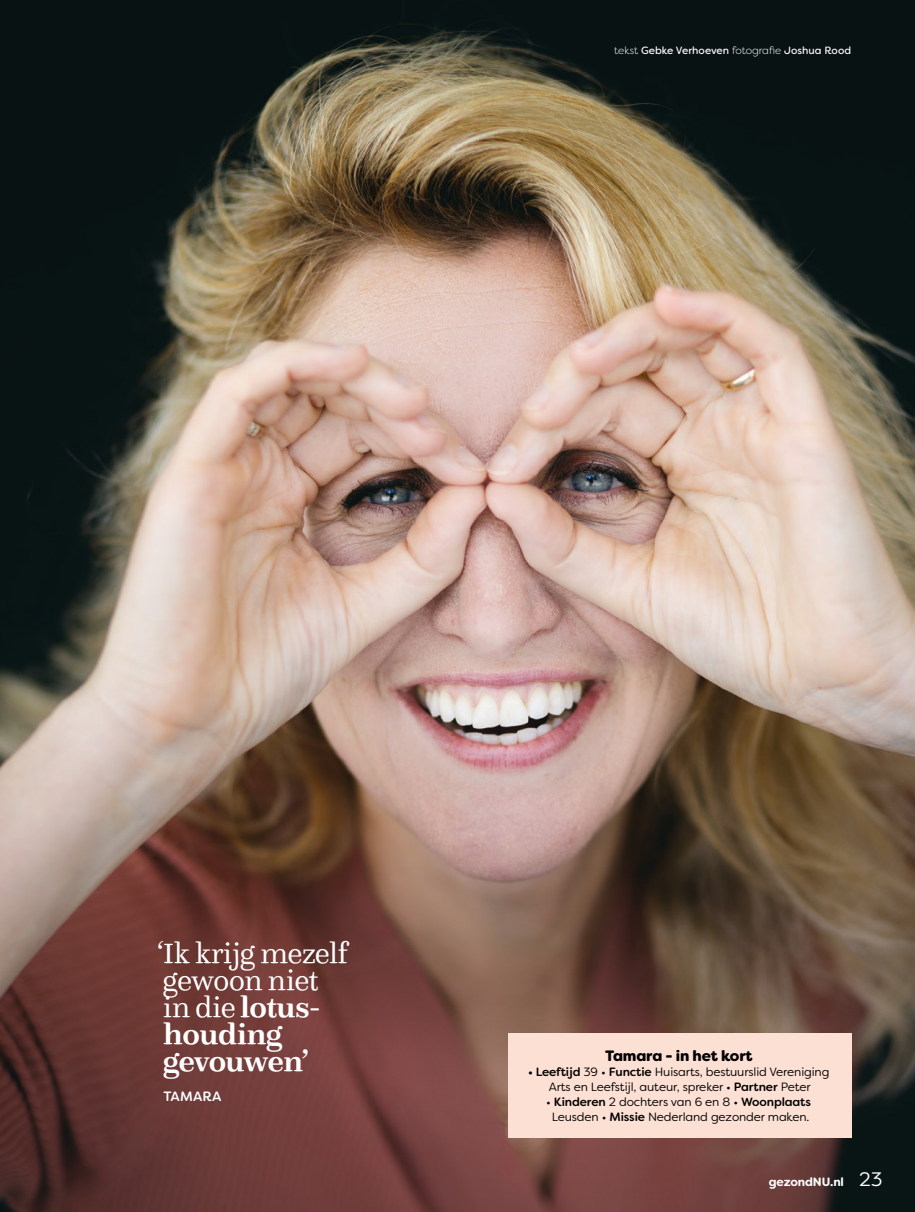
<style>
.page{position:relative;width:915px;height:1212px;background:#fff}
.page>*{position:absolute;margin:0;border:0;box-sizing:border-box;transform-origin:0 0}
.t1{font:300 30px/27px "Quixo OT";letter-spacing:-.01em;color:#fff}
.t2{font:900 15px "Filson Soft";letter-spacing:-.01em;color:#000}
.t3{font:500 13.5px "Filson Soft";letter-spacing:.01em;color:#fff}
.t4{font:12px/15px "Filson Soft";letter-spacing:-.01em;color:#000;text-align:center}
.t5{font:700 12px "Filson Soft";letter-spacing:-.015em;color:#fff}
.t6{font:10.5px "Filson Soft";color:#fff}
.s1{font-weight:300}
.s2{font-weight:500}
.s3{font-weight:400;font-size:19.5px}
</style>
<div class="page">
<img style="left:0;top:0;width:914px;height:1212px">
<div style="left:507px;top:1033px;width:343px;height:105px;background:#fce0d4"></div>
<p class="t6" style="left:614px;top:43px;width:238px"><span class="s1">tekst</span> Gebke Verhoeven <span class="s1">fotografie</span> Joshua Rood</p>
<h1 class="t1" style="left:157px;top:939px;width:192px">‘Ik krijg mezelf gewoon niet<br>in die <span class="s2">lotus&shy;houding gevouwen’</span></h1>
<p class="t3" style="left:163px;top:1087px;width:59px">TAMARA</p>
<p class="t2" style="left:605px;top:1046px;width:149px">Tamara - in het kort</p>
<p class="t4" style="left:528px;top:1064px;width:303px"><span class="s2">• Leeftijd</span> 39 • <span class="s2">Functie</span> Huisarts, bestuurslid Vereniging<br>Arts en Leefstijl, auteur, spreker • <span class="s2">Partner</span> Peter</p>
<p class="t4" style="left:546px;top:1094px;width:266px">• <span class="s2">Kinderen</span> 2 dochters van 6 en 8 • <span class="s2">Woonplaats<br></span>Leusden • <span class="s2">Missie</span> Nederland gezonder maken.</p>
<p class="t5" style="left:768px;top:1174px;width:115px">gezondNU.nl <span class="s3">23</span></p>
</div>
